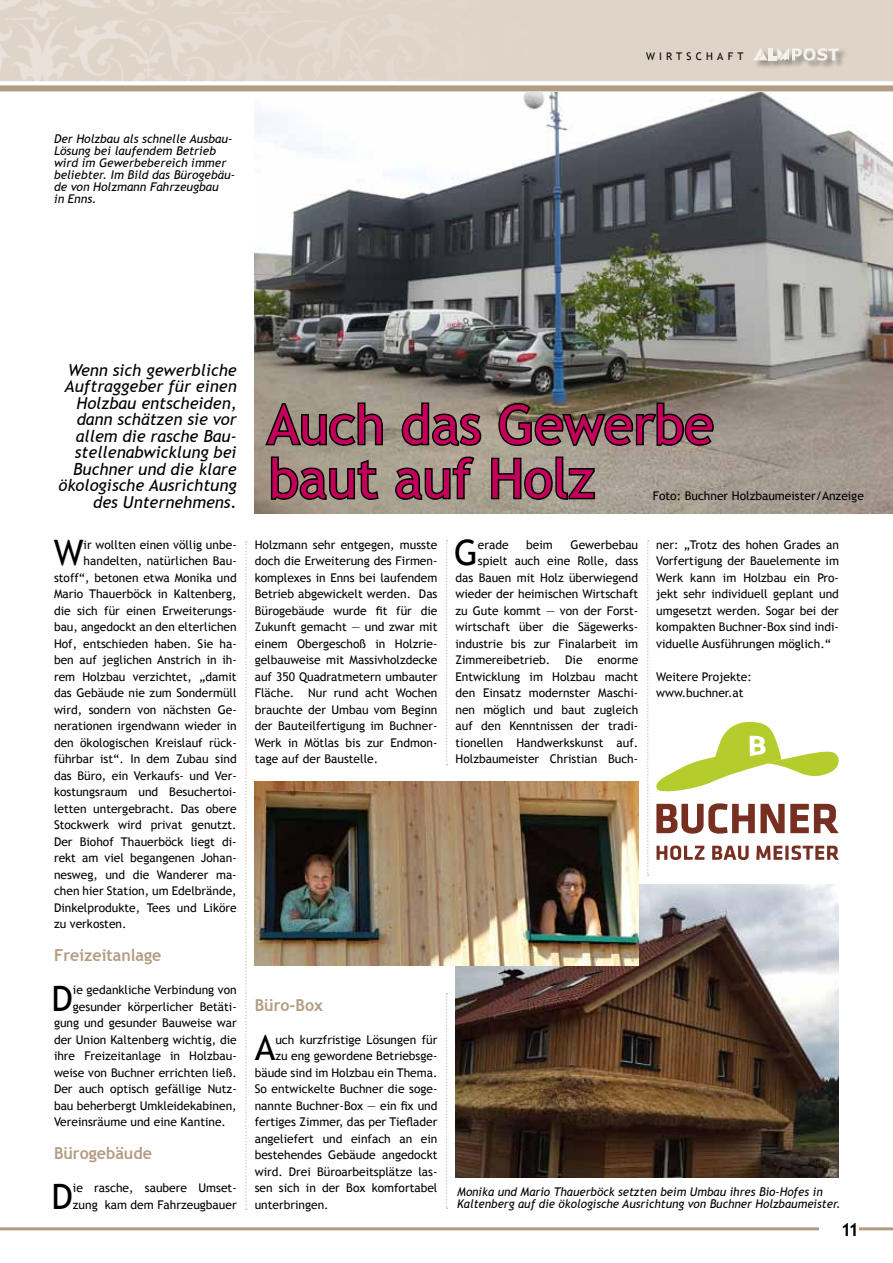
<style>
.page{position:relative;width:893px;height:1263px;background:#fff}
.page>*{position:absolute;margin:0;border:0;box-sizing:border-box;transform-origin:0 0}
.t1{font:54px/54px "Trebuchet MS";color:#c4005b}
.t2{font:35.1px "Trebuchet MS";color:#000}
.t3{font:700 18px "Trebuchet MS";color:#000}
.t4{font:italic 16.5px/16.5px "Trebuchet MS";color:#000;text-align:right}
.t5{font:700 16.5px "Trebuchet MS";color:#b39c82}
.t6{font:12px/16.5px "Trebuchet MS";color:#000}
.t7{font:italic 12px/12px "Trebuchet MS";color:#000}
.t8{font:10.5px "Trebuchet MS";color:#000}
</style>
<div class="page">
<hr style="left:0;top:1227px;width:893px;height:3px;background:#b39c82">
<div style="left:820px;top:1222px;width:39px;height:41px;background:#fff"></div>
<div style="left:0;top:0;width:893px;height:85px;background:#ded4c8"></div>
<div style="left:753px;top:48px;width:95px;height:22px;background:#000;opacity:.49"></div>
<svg style="left:753px;top:48px;width:86px;height:13px"></svg>
<div style="left:0;top:81px;width:893px;height:6px;background:#fff"></div>
<div style="left:0;top:85px;width:893px;height:6px;background:#b39c82"></div>
<img style="left:255px;top:92px;width:638px;height:421px">
<svg style="left:446px;top:540px;width:1px;height:225px"></svg>
<svg style="left:446px;top:993px;width:1px;height:216px"></svg>
<svg style="left:647px;top:540px;width:2px;height:336px"></svg>
<svg style="left:245px;top:541px;width:2px;height:669px"></svg>
<svg style="left:263px;top:401px;width:121px;height:47px"></svg>
<svg style="left:400px;top:401px;width:83px;height:47px"></svg>
<svg style="left:497px;top:401px;width:218px;height:46px"></svg>
<svg style="left:269px;top:455px;width:111px;height:47px"></svg>
<svg style="left:394px;top:455px;width:82px;height:47px"></svg>
<svg style="left:490px;top:455px;width:107px;height:46px"></svg>
<svg style="left:656px;top:722px;width:183px;height:70px"></svg>
<svg style="left:656px;top:803px;width:182px;height:31px"></svg>
<svg style="left:656px;top:845px;width:48px;height:15px"></svg>
<svg style="left:791px;top:845px;width:48px;height:15px"></svg>
<svg style="left:712px;top:846px;width:37px;height:14px"></svg>
<hr style="left:785px;top:846px;width:3px;height:14px;background:#762f20">
<svg style="left:756px;top:846px;width:26px;height:14px"></svg>
<img style="left:455px;top:884px;width:384px;height:294px">
<img style="left:255px;top:781px;width:383px;height:184px">
<p class="t7" style="left:54px;top:133px;width:183px">Der Holzbau als schnelle Ausbau-<br>Lösung bei laufendem Betrieb wird im Gewerbebereich immer beliebter. Im Bild das Bürogebäu&shy;de von Holzmann Fahrzeugbau<br>in Enns.</p>
<p class="t8" style="left:646px;top:51px;width:24px">W irtschaft</p>
<h3 class="t4" style="left:58px;top:362px;width:180px">Wenn sich gewerbliche<br>Auftraggeber für einen<br>Holzbau entscheiden, dann schätzen sie vor allem die rasche Bau&shy;stellenabwicklung bei<br>Buchner und die klare ökologische Ausrichtung des Unternehmens.</h3>
<h2 class="t2" style="left:54px;top:532px;width:31px">W</h2>
<p class="t6" style="left:84px;top:536px;width:155px">ir wollten einen völlig unbe-</p>
<p class="t6" style="left:84px;top:553px;width:155px">handelten, natürlichen Bau-</p>
<p class="t6" style="left:54px;top:569px;width:184px">stoff“, betonen etwa Monika und</p>
<p class="t6" style="left:54px;top:586px;width:184px">Mario Thauerböck in Kaltenberg,</p>
<p class="t6" style="left:54px;top:602px;width:184px">die sich für einen Erweiterungs-</p>
<p class="t6" style="left:54px;top:619px;width:184px">bau, angedockt an den elterlichen</p>
<p class="t6" style="left:54px;top:635px;width:184px">Hof, entschieden haben. Sie ha-</p>
<p class="t6" style="left:54px;top:652px;width:184px">ben auf jeglichen Anstrich in ih-</p>
<p class="t6" style="left:54px;top:668px;width:184px">rem Holzbau verzichtet, „damit</p>
<p class="t6" style="left:54px;top:685px;width:184px">das Gebäude nie zum Sondermüll</p>
<p class="t6" style="left:54px;top:701px;width:184px">wird, sondern von nächsten Ge-</p>
<p class="t6" style="left:54px;top:718px;width:184px">nerationen irgendwann wieder in</p>
<p class="t6" style="left:54px;top:734px;width:184px">den ökologischen Kreislauf rück-</p>
<p class="t6" style="left:54px;top:751px;width:184px">führbar ist“. In dem Zubau sind</p>
<p class="t6" style="left:54px;top:767px;width:184px">das Büro, ein Verkaufs- und Ver-</p>
<p class="t6" style="left:54px;top:784px;width:184px">kostungsraum und Besuchertoi-</p>
<p class="t6" style="left:54px;top:800px;width:184px">letten untergebracht. Das obere</p>
<p class="t6" style="left:54px;top:817px;width:184px">Stockwerk wird privat genutzt.</p>
<p class="t6" style="left:54px;top:833px;width:184px">Der Biohof Thauerböck liegt di-</p>
<p class="t6" style="left:54px;top:850px;width:184px">rekt am viel begangenen Johan-</p>
<p class="t6" style="left:54px;top:866px;width:184px">nesweg, und die Wanderer ma-</p>
<p class="t6" style="left:54px;top:883px;width:184px">chen hier Station, um Edelbrände,</p>
<p class="t6" style="left:54px;top:899px;width:184px">Dinkelprodukte, Tees und Liköre</p>
<p class="t6" style="left:54px;top:916px;width:74px">zu verkosten.</p>
<h3 class="t5" style="left:54px;top:945px;width:109px">Freizeitanlage</h3>
<h2 class="t2" style="left:51px;top:978px;width:23px">D</h2>
<p class="t6" style="left:73px;top:982px;width:165px">ie gedankliche Verbindung von</p>
<p class="t6" style="left:73px;top:998px;width:165px">gesunder körperlicher Betäti-</p>
<p class="t6" style="left:54px;top:1015px;width:184px">gung und gesunder Bauweise war</p>
<p class="t6" style="left:54px;top:1031px;width:184px">der Union Kaltenberg wichtig, die</p>
<p class="t6" style="left:54px;top:1048px;width:184px">ihre Freizeitanlage in Holzbau-</p>
<p class="t6" style="left:54px;top:1064px;width:184px">weise von Buchner errichten ließ.</p>
<p class="t6" style="left:54px;top:1081px;width:184px">Der auch optisch gefällige Nutz-</p>
<p class="t6" style="left:54px;top:1097px;width:184px">bau beherbergt Umkleidekabinen,</p>
<p class="t6" style="left:54px;top:1114px;width:173px">Vereinsräume und eine Kantine.</p>
<h3 class="t5" style="left:54px;top:1143px;width:99px">Bürogebäude</h3>
<h2 class="t2" style="left:51px;top:1176px;width:23px">D</h2>
<p class="t6" style="left:73px;top:1180px;width:165px">ie rasche, saubere Umset&shy;zung kam dem Fahrzeugbauer</p>
<h1 class="t1" style="left:267px;top:398px;width:448px">Auch das Gewerbe baut auf Holz</h1>
<p class="t6" style="left:653px;top:488px;width:213px">Foto: Buchner Holzbaumeister/Anzeige</p>
<p class="t6" style="left:255px;top:536px;width:184px;text-align:justify">Holzmann sehr entgegen, musste doch die Erweiterung des Firmen&shy;komplexes in Enns bei laufendem Betrieb abgewickelt werden. Das Bürogebäude wurde fit für die Zukunft gemacht — und zwar mit einem Obergeschoß in Holzrie&shy;gelbauweise mit Massivholzdecke auf 350 Quadratmetern umbauter Fläche. Nur rund acht Wochen brauchte der Umbau vom Beginn der Bauteilfertigung im Buchner-Werk in Mötlas bis zur Endmon&shy;tage auf der Baustelle.</p>
<h2 class="t2" style="left:454px;top:532px;width:25px">G</h2>
<p class="t6" style="left:478px;top:536px;width:32px">erade</p>
<p class="t6" style="left:526px;top:536px;width:28px">beim</p>
<p class="t6" style="left:455px;top:536px;width:184px;text-align:right">Gewerbebau<br>spielt auch eine Rolle, dass<br>das Bauen mit Holz überwiegend wieder der heimischen Wirtschaft zu Gute kommt — von der Forst&shy;wirtschaft über die Sägewerks&shy;industrie bis zur Finalarbeit im<br>Zimmereibetrieb. Die enorme<br>Entwicklung im Holzbau macht den Einsatz modernster Maschi&shy;nen möglich und baut zugleich auf den Kenntnissen der tradi&shy;tionellen Handwerkskunst auf.<br>Holzbaumeister Christian Buch-</p>
<p class="t6" style="left:656px;top:536px;width:184px;text-align:justify">ner: „Trotz des hohen Grades an Vorfertigung der Bauelemente im Werk kann im Holzbau ein Pro&shy;jekt sehr individuell geplant und umgesetzt werden. Sogar bei der kompakten Buchner-Box sind indi&shy;viduelle Ausführungen möglich.“</p>
<p class="t6" style="left:656px;top:668px;width:97px">Weitere Projekte: www.buchner.at</p>
<h3 class="t5" style="left:255px;top:994px;width:70px">Büro-Box</h3>
<h2 class="t2" style="left:255px;top:1027px;width:22px">A</h2>
<p class="t6" style="left:275px;top:1031px;width:164px">uch kurzfristige Lösungen für</p>
<p class="t6" style="left:275px;top:1048px;width:164px">zu eng gewordene Betriebsge-</p>
<p class="t6" style="left:255px;top:1064px;width:184px">bäude sind im Holzbau ein Thema.</p>
<p class="t6" style="left:255px;top:1081px;width:184px">So entwickelte Buchner die soge-</p>
<p class="t6" style="left:255px;top:1097px;width:184px">nannte Buchner-Box — ein fix und</p>
<p class="t6" style="left:255px;top:1114px;width:184px">fertiges Zimmer, das per Tieflader</p>
<p class="t6" style="left:255px;top:1130px;width:184px">angeliefert und einfach an ein</p>
<p class="t6" style="left:255px;top:1147px;width:184px">bestehendes Gebäude angedockt</p>
<p class="t6" style="left:255px;top:1163px;width:184px">wird. Drei Büroarbeitsplätze las-</p>
<p class="t6" style="left:255px;top:1180px;width:184px">sen sich in der Box komfortabel</p>
<p class="t6" style="left:255px;top:1196px;width:75px">unterbringen.</p>
<p class="t7" style="left:457px;top:1186px;width:385px">Monika und Mario Thauerböck setzten beim Umbau ihres Bio-Hofes in<br>Kaltenberg auf die ökologische Ausrichtung von Buchner Holzbaumeister.</p>
<h3 class="t3" style="left:841px;top:1218px;width:20px">11</h3>
</div>
